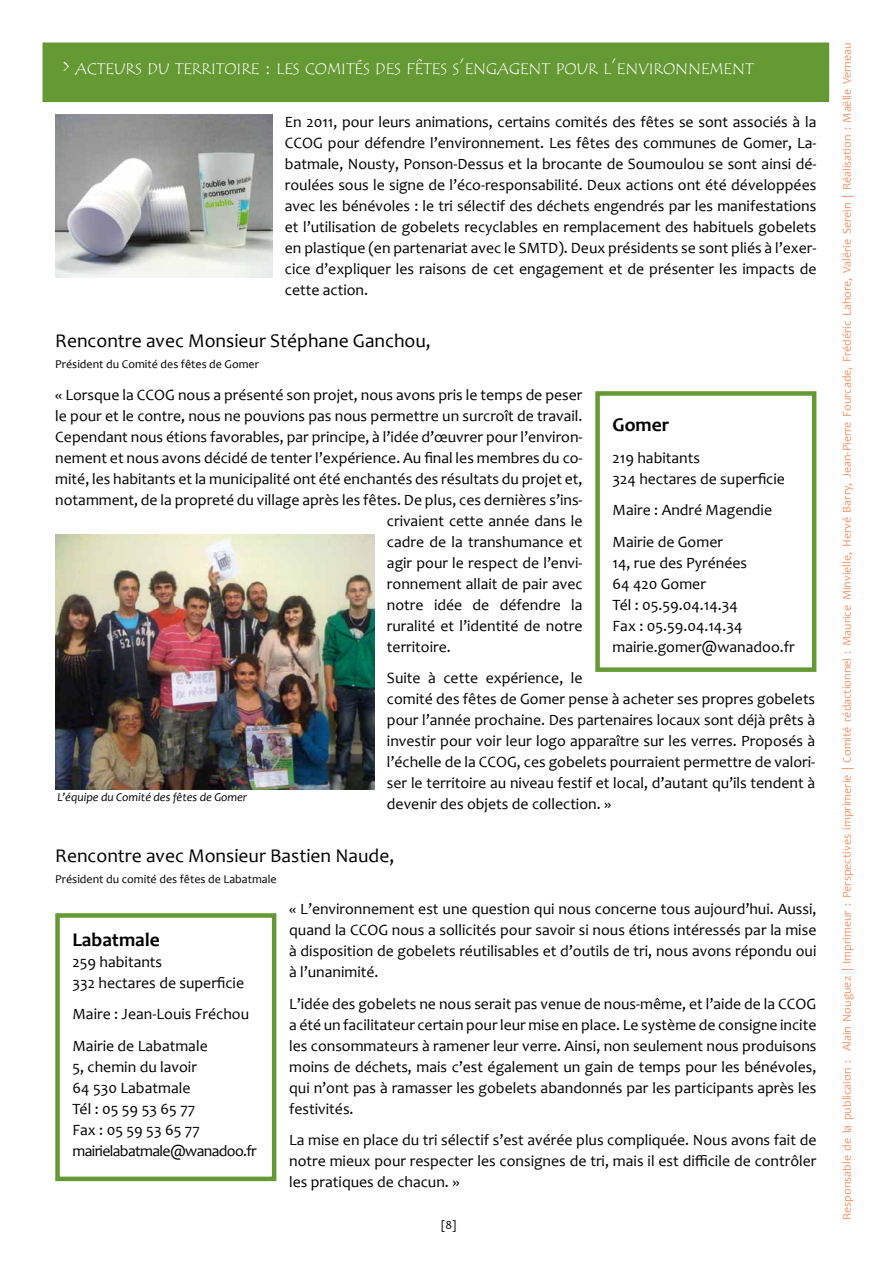
<style>
.page{position:relative;width:893px;height:1263px;background:#fff}
.page>*{position:absolute;margin:0;border:0;box-sizing:border-box;transform-origin:0 0}
.t1{font:19.5px "Candara";color:#000}
.t2{font:700 19.5px "Candara";color:#000}
.t3{font:15.75px/21px "Candara";color:#000}
.t4{font:15.75px "Tempus Sans ITC";color:#fff}
.t5{font:12px "Candara";color:#f29668}
.t6{font:12px "Candara";color:#000}
.t7{font:italic 12px "Candara";color:#000}
.s1{font-size:22.5px}
</style>
<div class="page">
<div style="left:55px;top:913px;width:221px;height:268px;border:4px solid #659933"></div>
<div style="left:46px;top:46px;width:779px;height:52px;background:#659933"></div>
<div style="left:43px;top:43px;width:786px;height:59px;border:8px solid #659933"></div>
<div style="left:595px;top:391px;width:221px;height:281px;border:4px solid #659933"></div>
<img style="left:55px;top:115px;width:217px;height:162px">
<img style="left:55px;top:535px;width:319px;height:255px">
<p class="t4" style="left:63px;top:59px;width:692px"><span class="s1">&gt;</span> ACTEURS DU TERRITOIRE <span class="s1">:</span> LES COMITÉS DES FÊTES S<span class="s1">’</span>ENGAGENT POUR L<span class="s1">’</span>ENVIRONNEMENT</p>
<p class="t3" style="left:285px;top:111px;width:533px;text-align:justify">En 2011, pour leurs animations, certains comités des fêtes se sont associés à la CCOG pour défendre l’environnement. Les fêtes des communes de Gomer, La&shy;batmale, Nousty, Ponson-Dessus et la brocante de Soumoulou se sont ainsi dé&shy;roulées sous le signe de l’éco-responsabilité. Deux actions ont été développées avec les bénévoles : le tri sélectif des déchets engendrés par les manifestations et l’utilisation de gobelets recyclables en remplacement des habituels gobelets en plastique (en partenariat avec le SMTD). Deux présidents se sont pliés à l’exer&shy;cice d’expliquer les raisons de cet engagement et de présenter les impacts de cette action.</p>
<p class="t1" style="left:55px;top:328px;width:377px">Rencontre avec Monsieur Stéphane Ganchou,</p>
<p class="t6" style="left:55px;top:357px;width:205px">Président du Comité des fêtes de Gomer</p>
<p class="t3" style="left:55px;top:384px;width:529px">« Lorsque la CCOG nous a présenté son projet, nous avons pris le temps de peser</p>
<p class="t3" style="left:55px;top:405px;width:529px">le pour et le contre, nous ne pouvions pas nous permettre un surcroît de travail.</p>
<p class="t3" style="left:55px;top:426px;width:529px">Cependant nous étions favorables, par principe, à l’idée d’œuvrer pour l’environ-</p>
<p class="t3" style="left:55px;top:447px;width:529px">nement et nous avons décidé de tenter l’expérience. Au final les membres du co-</p>
<p class="t3" style="left:55px;top:468px;width:529px">mité, les habitants et la municipalité ont été enchantés des résultats du projet et,</p>
<p class="t3" style="left:55px;top:489px;width:529px">notamment, de la propreté du village après les fêtes. De plus, ces dernières s’ins-</p>
<p class="t3" style="left:387px;top:510px;width:197px">crivaient cette année dans le</p>
<p class="t3" style="left:387px;top:531px;width:197px">cadre de la transhumance et</p>
<p class="t3" style="left:387px;top:552px;width:197px">agir pour le respect de l’envi-</p>
<p class="t3" style="left:387px;top:573px;width:197px">ronnement allait de pair avec</p>
<p class="t3" style="left:387px;top:594px;width:197px">notre idée de défendre la</p>
<p class="t3" style="left:387px;top:615px;width:197px">ruralité et l’identité de notre</p>
<p class="t3" style="left:387px;top:636px;width:65px">territoire.</p>
<p class="t3" style="left:387px;top:667px;width:430px">Suite à cette expérience, le<br>comité des fêtes de Gomer pense à acheter ses propres gobelets pour l’année prochaine. Des partenaires locaux sont déjà prêts à investir pour voir leur logo apparaître sur les verres. Proposés à l’échelle de la CCOG, ces gobelets pourraient permettre de valori&shy;ser le territoire au niveau festif et local, d’autant qu’ils tendent à devenir des objets de collection. »</p>
<p class="t2" style="left:613px;top:412px;width:58px">Gomer</p>
<p class="t3" style="left:613px;top:447px;width:174px">219 habitants<br>324 hectares de superficie</p>
<p class="t3" style="left:613px;top:494px;width:161px;line-height:31.5px">Maire : André Magendie<br>Mairie de Gomer</p>
<p class="t3" style="left:613px;top:552px;width:184px">14, rue des Pyrénées<br>64 420 Gomer<br>Tél : 05.59.04.14.34<br>Fax : 05.59.04.14.34 mairie.gomer@wanadoo.fr</p>
<p class="t7" style="left:57px;top:789px;width:191px">L’équipe du Comité des fêtes de Gomer</p>
<p class="t1" style="left:55px;top:843px;width:340px">Rencontre avec Monsieur Bastien Naude,</p>
<p class="t6" style="left:55px;top:871px;width:223px">Président du comité des fêtes de Labatmale</p>
<p class="t3" style="left:289px;top:898px;width:529px;text-align:justify">« L’environnement est une question qui nous concerne tous aujourd’hui. Aussi, quand la CCOG nous a sollicités pour savoir si nous étions intéressés par la mise à disposition de gobelets réutilisables et d’outils de tri, nous avons répondu oui à l’unanimité.</p>
<p class="t3" style="left:289px;top:993px;width:529px;text-align:justify">L’idée des gobelets ne nous serait pas venue de nous-même, et l’aide de la CCOG a été un facilitateur certain pour leur mise en place. Le système de consigne incite les consommateurs à ramener leur verre. Ainsi, non seulement nous produisons moins de déchets, mais c’est également un gain de temps pour les bénévoles, qui n’ont pas à ramasser les gobelets abandonnés par les participants après les festivités.</p>
<p class="t3" style="left:289px;top:1129px;width:529px;text-align:justify">La mise en place du tri sélectif s’est avérée plus compliquée. Nous avons fait de notre mieux pour respecter les consignes de tri, mais il est difficile de contrôler les pratiques de chacun. »</p>
<p class="t2" style="left:73px;top:927px;width:89px">Labatmale</p>
<p class="t3" style="left:73px;top:951px;width:173px">259 habitants<br>332 hectares de superficie</p>
<p class="t3" style="left:73px;top:998px;width:178px;line-height:31.5px">Maire : Jean-Louis Fréchou<br>Mairie de Labatmale</p>
<p class="t3" style="left:73px;top:1056px;width:186px">5, chemin du lavoir<br>64 530 Labatmale<br>Tél : 05 59 53 65 77<br>Fax : 05 59 53 65 77 mairielabatmale@wanadoo.fr</p>
<p class="t6" style="left:441px;top:1218px;width:17px">[8]</p>
<p class="t5" style="left:839px;top:1220px;width:1179px;rotate:-90deg">Responsable de la publicaion : Alain Nouguez | Imprimeur : Perspectives imprimerie | Comité rédactionnel : Maurice Minvielle, Hervé Barry, Jean-Pierre Fourcade, Frédéric Lahore, Valérie Serein | Réalisation : Maëlle Verneau</p>
</div>
